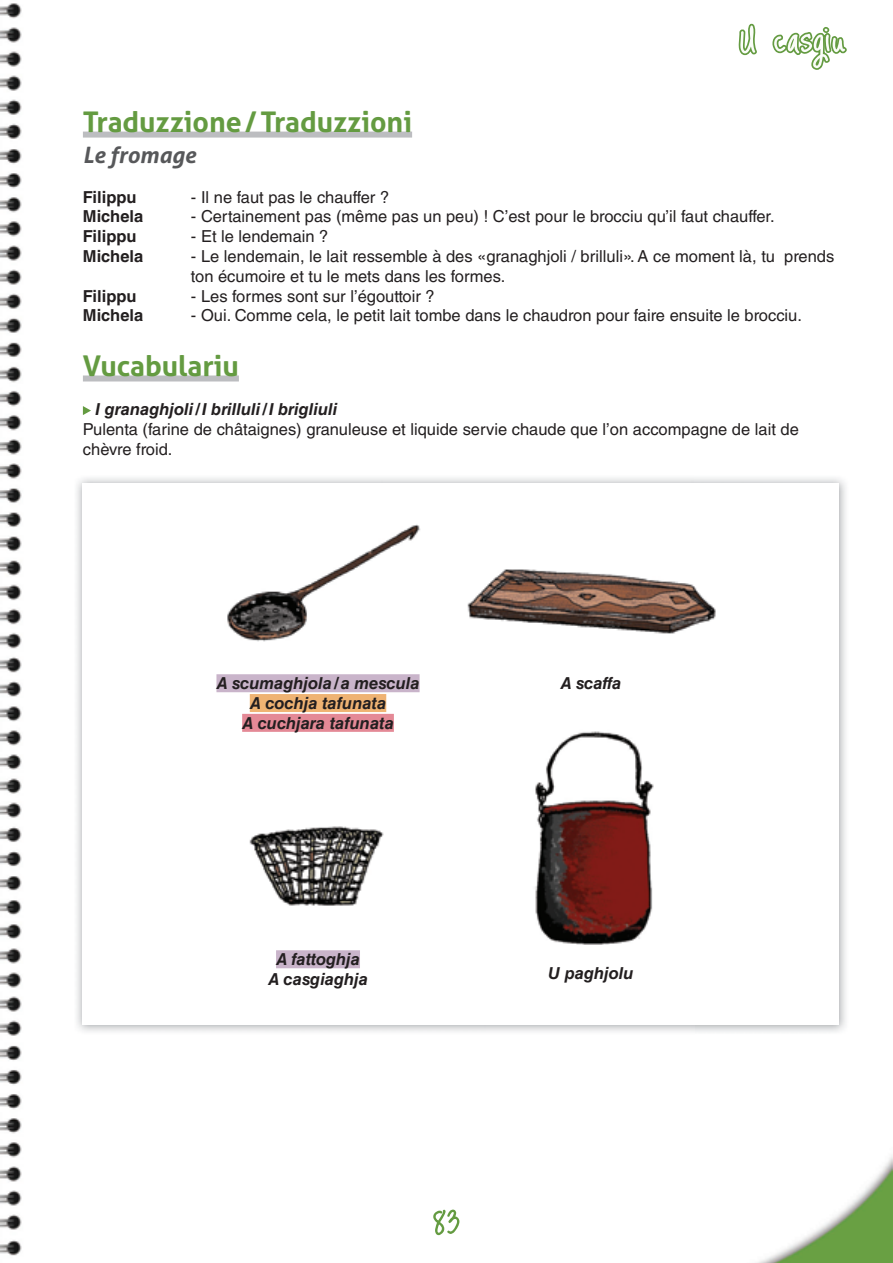
<style>
.page{position:relative;width:893px;height:1263px;background:#fff}
.page>*{position:absolute;margin:0;border:0;box-sizing:border-box;transform-origin:0 0}
.t1{font:55.5px "Just Me Again Down Here";color:#fafcf8}
.t2{font:52.5px "Just Me Again Down Here";color:#649b41}
.t3{font:700 28.5px "Aller";color:#649b41}
.t4{font:italic 700 22.5px "Aller";color:#57585a}
.t5{font:16.5px/19.8px "Helvetica LT Std";color:#231f20}
.t6{font:italic 700 16.5px/19.8px "Helvetica LT Std";color:#231f20;text-align:center}
.t7{font:700 16.5px "Helvetica LT Std";color:#231f20}
</style>
<div class="page">
<img style="left:0;top:3px;width:893px;height:1260px">
<img style="left:74px;top:475px;width:774px;height:559px">
<div style="left:83px;top:484px;width:756px;height:541px;background:#fff"></div>
<div style="left:83px;top:132px;width:329px;height:6px;background:#bcbdc0"></div>
<div style="left:83px;top:375px;width:156px;height:6px;background:#bcbdc0"></div>
<svg style="left:83px;top:406px;width:8px;height:9px"></svg>
<svg style="left:737px;top:22px;width:21px;height:35px"></svg>
<svg style="left:771px;top:25px;width:77px;height:47px"></svg>
<img style="left:249px;top:826px;width:135px;height:80px">
<img style="left:227px;top:524px;width:194px;height:118px">
<img style="left:535px;top:731px;width:119px;height:214px">
<img style="left:467px;top:569px;width:249px;height:65px">
<div style="left:216px;top:674px;width:204px;height:18px;background:#c9b4ca"></div>
<div style="left:250px;top:694px;width:136px;height:18px;background:#efb373"></div>
<div style="left:242px;top:714px;width:152px;height:18px;background:#e48996"></div>
<div style="left:276px;top:950px;width:84px;height:18px;background:#c9b4ca"></div>
<h1 class="t1" style="left:739px;top:10px;width:108px">U casgiu</h1>
<h3 class="t3" style="left:83px;top:104px;width:331px">Traduzzione / Traduzzioni</h3>
<h3 class="t4" style="left:83px;top:141px;width:115px">Le fromage</h3>
<p class="t7" style="left:83px;top:187px;width:55px">Filippu</p>
<p class="t5" style="left:191px;top:187px;width:200px">- Il ne faut pas le chauffer ?</p>
<p class="t7" style="left:83px;top:207px;width:62px">Michela</p>
<p class="t5" style="left:191px;top:207px;width:585px">- Certainement pas (même pas un peu) ! C’est pour le brocciu qu’il faut chauffer.</p>
<p class="t7" style="left:83px;top:226px;width:55px">Filippu</p>
<p class="t5" style="left:191px;top:227px;width:139px">- Et le lendemain ?</p>
<p class="t7" style="left:83px;top:246px;width:62px">Michela</p>
<p class="t5" style="left:191px;top:246px;width:645px">- Le lendemain, le lait ressemble à des «granaghjoli / brilluli». A ce moment là, tu prends ton écumoire et tu le mets dans les formes.</p>
<p class="t7" style="left:83px;top:286px;width:55px">Filippu</p>
<p class="t5" style="left:191px;top:286px;width:245px">- Les formes sont sur l’égouttoir ?</p>
<p class="t7" style="left:83px;top:306px;width:62px">Michela</p>
<p class="t5" style="left:191px;top:306px;width:613px">- Oui. Comme cela, le petit lait tombe dans le chaudron pour faire ensuite le brocciu.</p>
<h3 class="t3" style="left:83px;top:348px;width:157px">Vucabulariu</h3>
<p class="t6" style="left:96px;top:399px;width:243px">I granaghjoli / I brilluli / I brigliuli</p>
<p class="t5" style="left:83px;top:419px;width:717px">Pulenta (farine de châtaignes) granuleuse et liquide servie chaude que l’on accompagne de lait de chèvre froid.</p>
<p class="t6" style="left:216px;top:673px;width:205px">A scumaghjola / a mescula<br>A cochja tafunata<br>A cuchjara tafunata</p>
<p class="t6" style="left:268px;top:949px;width:101px">A fattoghja<br>A casgiaghja</p>
<h2 class="t2" style="left:432px;top:1193px;width:30px">83</h2>
<p class="t6" style="left:560px;top:673px;width:63px">A scaffa</p>
<p class="t6" style="left:548px;top:963px;width:87px">U paghjolu</p>
</div>
